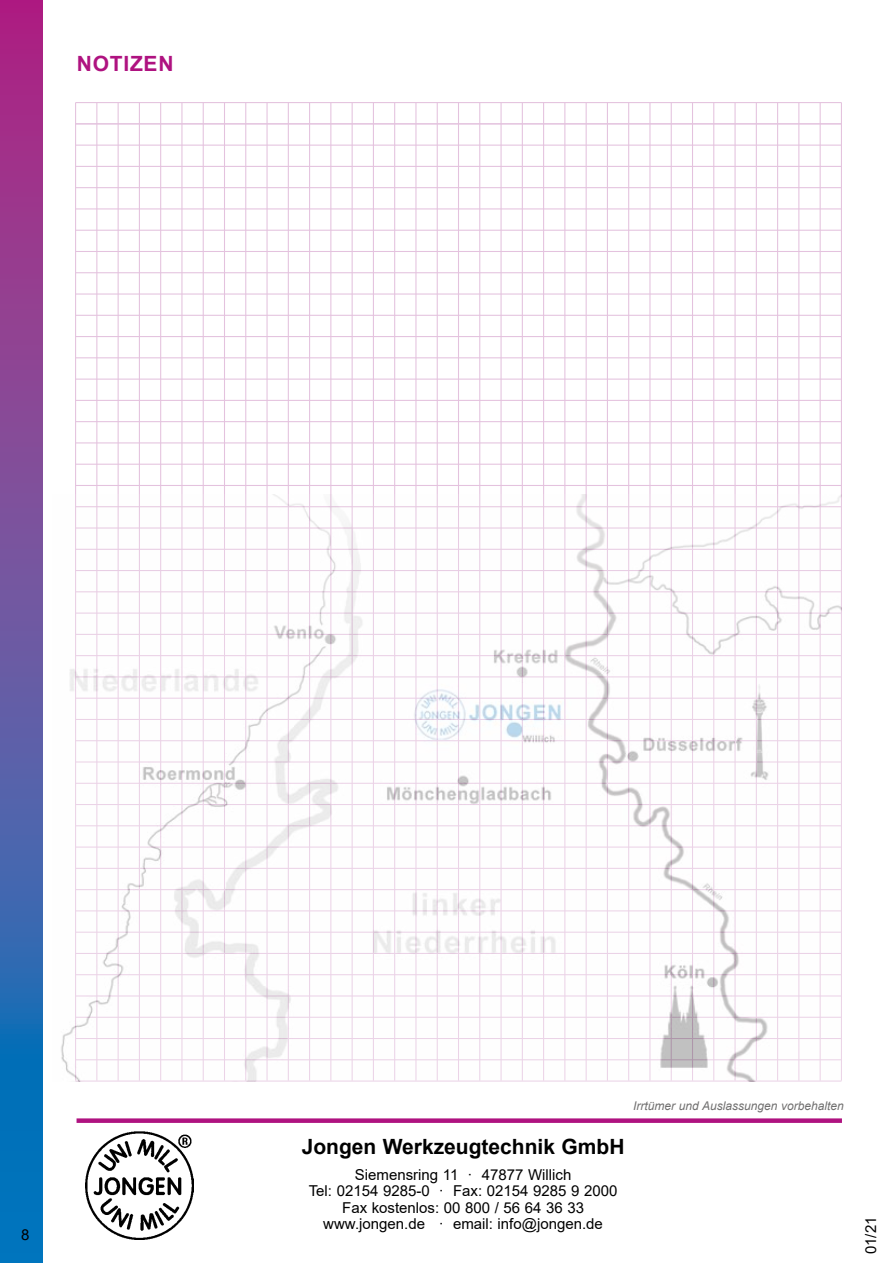
<style>
.page{position:relative;width:893px;height:1263px;background:#fff}
.page>*{position:absolute;margin:0;border:0;box-sizing:border-box;transform-origin:0 0}
.t1{font:700 21px "Arial";color:#000}
.t2{font:700 21px "Arial";letter-spacing:.035em;color:#af1280}
.t3{font:15px/16.5px "Arial";color:#000;text-align:center}
.t4{font:italic 12px "Arial";color:#706f6f}
</style>
<div class="page">
<svg style="left:0;top:0;width:43px;height:1263px"></svg>
<div style="left:77px;top:1118px;width:765px;height:5px;background:#af1280"></div>
<hr style="left:76px;top:145px;width:765px;height:1px;background:#e4c2de">
<hr style="left:76px;top:166px;width:765px;height:1px;background:#e4c2de">
<hr style="left:76px;top:187px;width:765px;height:1px;background:#e4c2de">
<hr style="left:76px;top:208px;width:765px;height:1px;background:#e4c2de">
<hr style="left:76px;top:230px;width:765px;height:1px;background:#e4c2de">
<hr style="left:76px;top:251px;width:765px;height:1px;background:#e4c2de">
<hr style="left:76px;top:272px;width:765px;height:1px;background:#e4c2de">
<hr style="left:76px;top:293px;width:765px;height:2px;background:#e4c2de">
<hr style="left:76px;top:315px;width:765px;height:1px;background:#e4c2de">
<hr style="left:76px;top:336px;width:765px;height:1px;background:#e4c2de">
<hr style="left:76px;top:357px;width:765px;height:1px;background:#e4c2de">
<hr style="left:76px;top:379px;width:765px;height:1px;background:#e4c2de">
<hr style="left:76px;top:400px;width:765px;height:1px;background:#e4c2de">
<hr style="left:76px;top:421px;width:765px;height:1px;background:#e4c2de">
<hr style="left:76px;top:442px;width:765px;height:1px;background:#e4c2de">
<hr style="left:76px;top:464px;width:765px;height:1px;background:#e4c2de">
<hr style="left:76px;top:485px;width:765px;height:1px;background:#e4c2de">
<hr style="left:75px;top:103px;width:1px;height:978px;background:#e4c2de">
<hr style="left:96px;top:103px;width:1px;height:978px;background:#e4c2de">
<hr style="left:118px;top:103px;width:1px;height:978px;background:#e4c2de">
<hr style="left:139px;top:103px;width:1px;height:978px;background:#e4c2de">
<hr style="left:160px;top:103px;width:1px;height:978px;background:#e4c2de">
<hr style="left:181px;top:103px;width:1px;height:978px;background:#e4c2de">
<hr style="left:203px;top:103px;width:1px;height:978px;background:#e4c2de">
<hr style="left:224px;top:103px;width:1px;height:978px;background:#e4c2de">
<hr style="left:245px;top:103px;width:1px;height:978px;background:#e4c2de">
<hr style="left:266px;top:103px;width:2px;height:978px;background:#e4c2de">
<hr style="left:288px;top:103px;width:1px;height:978px;background:#e4c2de">
<hr style="left:309px;top:103px;width:1px;height:978px;background:#e4c2de">
<hr style="left:330px;top:103px;width:1px;height:978px;background:#e4c2de">
<hr style="left:352px;top:103px;width:1px;height:978px;background:#e4c2de">
<hr style="left:373px;top:103px;width:1px;height:978px;background:#e4c2de">
<hr style="left:394px;top:103px;width:1px;height:978px;background:#e4c2de">
<hr style="left:415px;top:103px;width:1px;height:978px;background:#e4c2de">
<hr style="left:437px;top:103px;width:1px;height:978px;background:#e4c2de">
<hr style="left:458px;top:103px;width:1px;height:978px;background:#e4c2de">
<hr style="left:479px;top:103px;width:1px;height:978px;background:#e4c2de">
<hr style="left:500px;top:103px;width:2px;height:978px;background:#e4c2de">
<hr style="left:522px;top:103px;width:1px;height:978px;background:#e4c2de">
<hr style="left:543px;top:103px;width:1px;height:978px;background:#e4c2de">
<hr style="left:564px;top:103px;width:1px;height:978px;background:#e4c2de">
<hr style="left:586px;top:103px;width:1px;height:978px;background:#e4c2de">
<hr style="left:607px;top:103px;width:1px;height:978px;background:#e4c2de">
<hr style="left:628px;top:103px;width:1px;height:978px;background:#e4c2de">
<hr style="left:649px;top:103px;width:1px;height:978px;background:#e4c2de">
<hr style="left:671px;top:103px;width:1px;height:978px;background:#e4c2de">
<hr style="left:692px;top:103px;width:1px;height:978px;background:#e4c2de">
<hr style="left:713px;top:103px;width:1px;height:978px;background:#e4c2de">
<hr style="left:734px;top:103px;width:2px;height:978px;background:#e4c2de">
<hr style="left:756px;top:103px;width:1px;height:978px;background:#e4c2de">
<hr style="left:777px;top:103px;width:1px;height:978px;background:#e4c2de">
<hr style="left:798px;top:103px;width:1px;height:978px;background:#e4c2de">
<hr style="left:820px;top:103px;width:1px;height:978px;background:#e4c2de">
<hr style="left:76px;top:123px;width:765px;height:1px;background:#e4c2de">
<hr style="left:841px;top:103px;width:1px;height:978px;background:#e4c2de">
<hr style="left:76px;top:102px;width:765px;height:1px;background:#e4c2de">
<img style="left:85px;top:1131px;width:108px;height:108px">
<img style="left:61px;top:494px;width:780px;height:587px">
<h1 class="t2" style="left:77px;top:49px;width:98px">NOTIZEN</h1>
<p class="t3" style="left:21px;top:1226px;width:10px">8</p>
<h1 class="t1" style="left:302px;top:1132px;width:324px">Jongen Werkzeugtechnik GmbH</h1>
<p class="t3" style="left:309px;top:1166px;width:310px">Siemensring 11 · 47877 Willich<br>Tel: 02154 9285-0 · Fax: 02154 9285 9 2000<br>Fax kostenlos: 00 800 / 56 64 36 33 www.jongen.de · email: info@jongen.de</p>
<p class="t4" style="left:633px;top:1098px;width:212px">Irrtümer und Auslassungen vorbehalten</p>
<p class="t3" style="left:863px;top:1254px;width:39px;rotate:-90deg">01/21</p>
</div>
